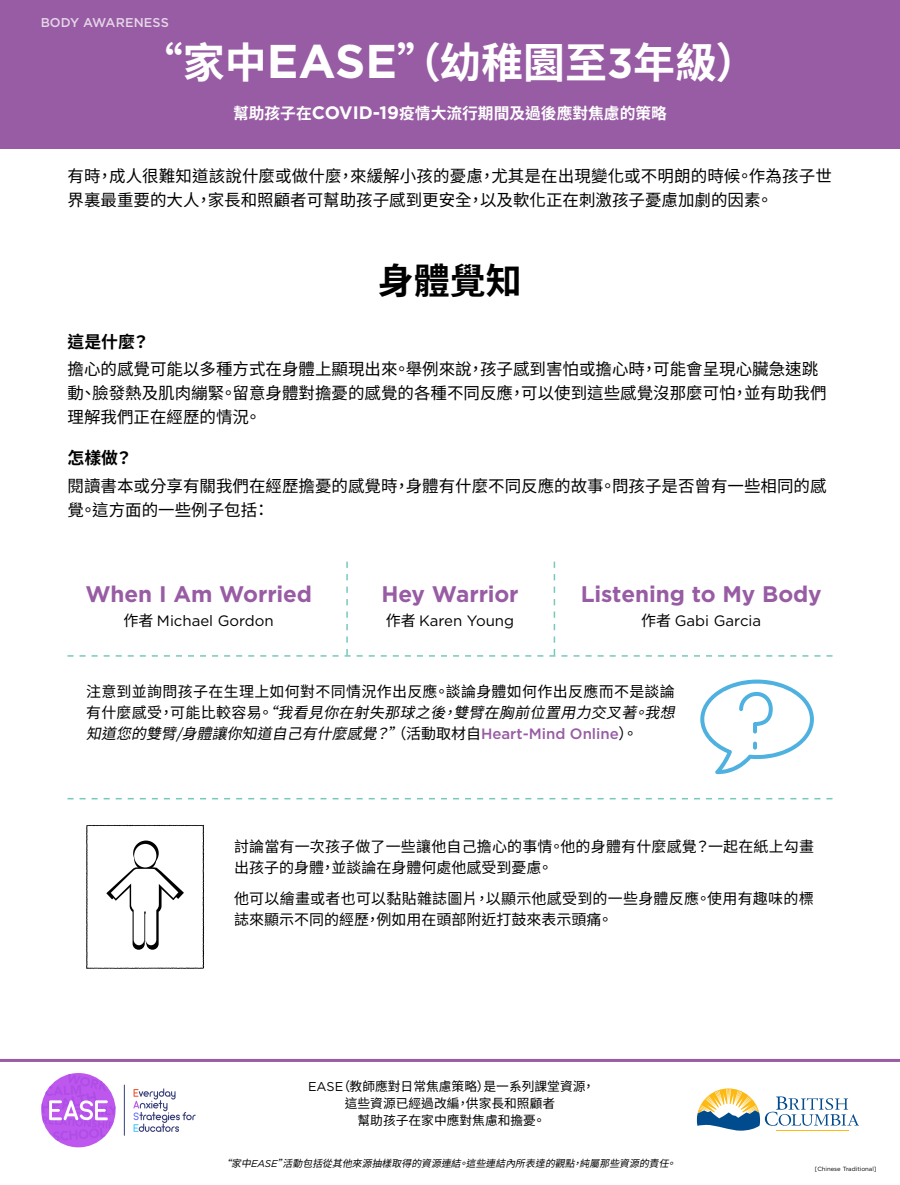
<style>
.page{position:relative;width:900px;height:1185px;background:#fff}
.page>*{position:absolute;margin:0;border:0;box-sizing:border-box;transform-origin:0 0}
.t1{font:700 42px "Source Han Sans TW";color:#fff}
.t2{font:700 36px "Source Han Sans TW";color:#000}
.t3{font:700 22.5px "Gotham";letter-spacing:-.005em;color:#985ca4}
.t4{font:700 16.88px "Source Han Sans TW";color:#000}
.t5{font:16.5px/24px "Source Han Sans TW";color:#000}
.t6{font:700 15.75px "Source Han Sans TW";color:#fff}
.t7{font:15px/21px "Source Han Sans TW";letter-spacing:.01em;color:#000}
.t8{font:15px "Gotham";color:#000}
.t9{font:12.75px/17.2px "Source Han Sans TW";color:#000;text-align:center}
.t10{font:500 12.75px "Gotham";letter-spacing:.01em;color:#fff}
.t11{font:italic 9.9px "Source Han Sans TW";color:#000}
.t12{font:6px "Gotham";color:#000}
.s1{font-family:"Gotham";font-size:47.25px}
.s2{font-family:"Gotham"}
.s3{font-family:"Gotham";font-size:18px}
.s4{font-family:"Source Han Sans TW"}
.s5{font-style:italic}
.s6{font-family:"Gotham";font-weight:500;color:#985ca4}
</style>
<div class="page">
<div style="left:0;top:0;width:900px;height:148px;background:#985ca4"></div>
<svg style="left:133px;top:1088px;width:63px;height:43px"></svg>
<hr style="left:124px;top:1084px;width:1px;height:51px;background:#383e78">
<div style="left:41px;top:1072px;width:75px;height:75px;background:#be57ee;border-radius:50%"></div>
<svg style="left:41px;top:1072px;width:75px;height:69px"></svg>
<hr style="left:776px;top:1130px;width:72px;height:1px;background:#fdb913">
<svg style="left:697px;top:1088px;width:162px;height:42px"></svg>
<hr style="left:0;top:1058px;width:900px;height:3px;background:#985ca4">
<svg style="left:700px;top:679px;width:114px;height:95px"></svg>
<svg style="left:86px;top:824px;width:118px;height:144px"></svg>
<svg style="left:68px;top:561px;width:765px;height:95px"></svg>
<svg style="left:68px;top:798px;width:765px;height:1px"></svg>
<p class="t10" style="left:40px;top:15px;width:130px">BODY AWARENESS</p>
<h1 class="t1" style="left:141px;top:39px;width:618px">“家中<span class="s1">EASE</span>”（幼稚園至<span class="s2">3</span>年級）</h1>
<p class="t6" style="left:233px;top:104px;width:435px">幫助孩子在<span class="s3">COVID-19</span>疫情大流行期間及過後應對焦慮的策略</p>
<p class="t5" style="left:68px;top:164px;width:766px">有時，成人很難知道該說什麼或做什麼，來緩解小孩的憂慮，尤其是在出現變化或不明朗的時候。作為孩子世界裏最重要的大人，家長和照顧者可幫助孩子感到更安全，以及軟化正在刺激孩子憂慮加劇的因素。</p>
<h2 class="t2" style="left:378px;top:260px;width:145px">身體覺知</h2>
<p class="t4" style="left:68px;top:332px;width:83px">這是什麼？</p>
<p class="t5" style="left:68px;top:358px;width:760px">擔心的感覺可能以多種方式在身體上顯現出來。舉例來說，孩子感到害怕或擔心時，可能會呈現心臟急速跳動、臉發熱及肌肉繃緊。留意身體對擔憂的感覺的各種不同反應，可以使到這些感覺沒那麼可怕，並有助我們理解我們正在經歷的情況。</p>
<p class="t4" style="left:68px;top:448px;width:66px">怎樣做？</p>
<p class="t5" style="left:68px;top:474px;width:760px">閱讀書本或分享有關我們在經歷擔憂的感覺時，身體有什麼不同反應的故事。問孩子是否曾有一些相同的感覺。這方面的一些例子包括：</p>
<h3 class="t3" style="left:85px;top:580px;width:228px">When I Am Worried</h3>
<p class="t8" style="left:124px;top:611px;width:152px"><span class="s4">作者</span> Michael Gordon</p>
<h3 class="t3" style="left:381px;top:580px;width:139px">Hey Warrior</h3>
<p class="t8" style="left:386px;top:611px;width:130px"><span class="s4">作者</span> Karen Young</p>
<h3 class="t3" style="left:581px;top:580px;width:243px">Listening to My Body</h3>
<p class="t8" style="left:641px;top:611px;width:121px"><span class="s4">作者</span> Gabi Garcia</p>
<p class="t7" style="left:86px;top:681px;width:598px">注意到並詢問孩子在生理上如何對不同情況作出反應。談論身體如何作出反應而不是談論有什麼感受，可能比較容易。<span class="s5">“我看見你在射失那球之後，雙臂在胸前位置用力交叉著。我想知道您的雙臂/身體讓你知道自己有什麼感覺？”</span>（活動取材自 <span class="s6">H e a rt - M i n d O n l i n e</span>）。</p>
<p class="t7" style="left:234px;top:836px;width:582px">討論當有一次孩子做了一些讓他自己擔心的事情。他的身體有什麼感覺？一起在紙上勾畫出孩子的身體，並談論在身體何處他感受到憂慮。</p>
<p class="t7" style="left:234px;top:888px;width:581px">他可以繪畫或者也可以黏貼雜誌圖片，以顯示他感受到的一些身體反應。使用有趣味的標誌來顯示不同的經歷，例如用在頭部附近打鼓來表示頭痛。</p>
<p class="t9" style="left:308px;top:1077px;width:288px"><span class="s2">EASE</span>（教師應對日常焦慮策略）是一系列課堂資源，這些資源已經過改編，供家長和照顧者<br>幫助孩子在家中應對焦慮和擔憂。</p>
<p class="t11" style="left:221px;top:1157px;width:461px">“家中<span class="s2">EA S E</span> ”活動包括從其他來源抽樣取得的資源連結。這些連結內所表達的觀點，純屬那些資源的責任。</p>
<p class="t12" style="left:815px;top:1164px;width:63px">[Chinese Traditional]</p>
</div>
